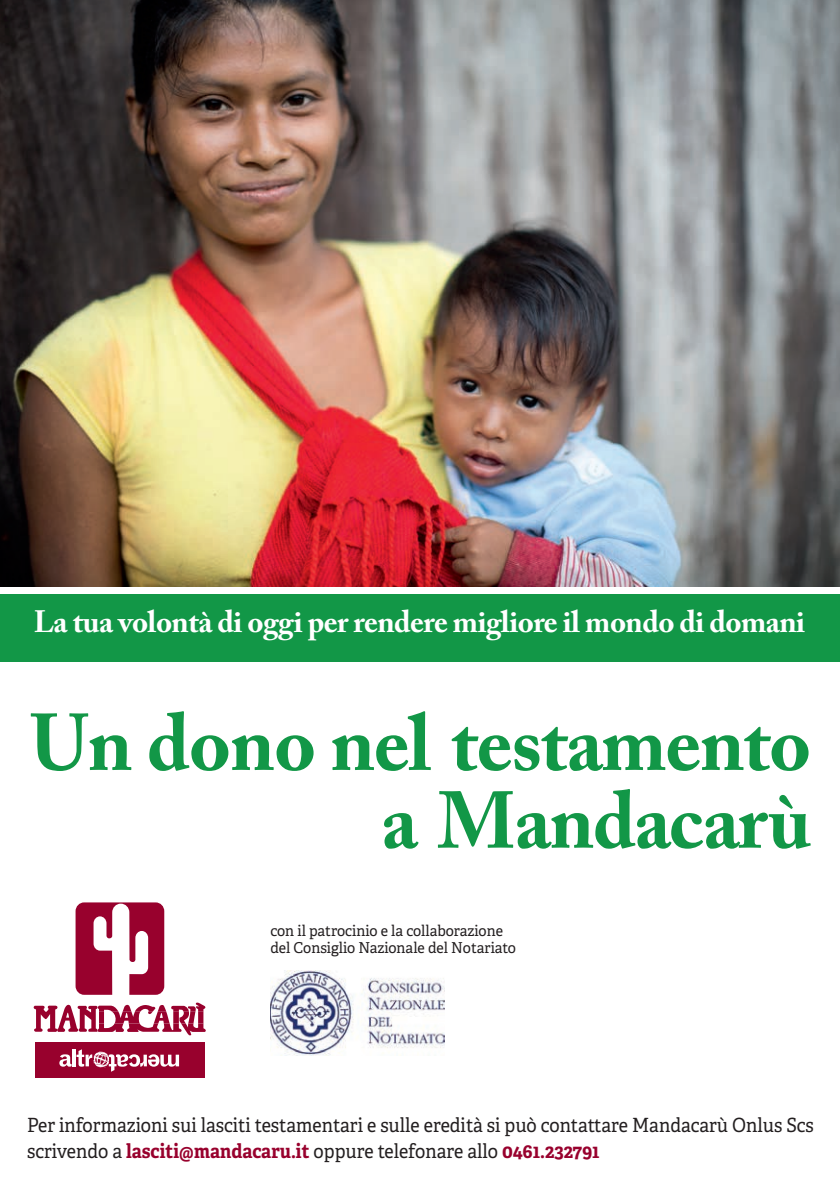
<style>
.page{position:relative;width:840px;height:1191px;background:#fff}
.page>*{position:absolute;margin:0;border:0;box-sizing:border-box;transform-origin:0 0}
.t1{font:700 79.6px/77.8px "Adobe Caslon Pro";letter-spacing:-.02em;color:#129747;text-align:right}
.t2{font:700 30.8px "Adobe Caslon Pro";letter-spacing:-.02em;color:#fff}
.t3{font:19.6px/25.6px "Adelle";color:#231f20;scale:.92 1}
.t4{font:15px/17.8px "Adelle";color:#231f20;scale:.95 1}
.s1{font-weight:700;color:#98012d}
</style>
<div class="page">
<svg style="left:75px;top:902px;width:89px;height:92px"></svg>
<div style="left:35px;top:1042px;width:169px;height:36px;background:#98012d"></div>
<svg style="left:59px;top:1049px;width:120px;height:22px"></svg>
<svg style="left:34px;top:1002px;width:172px;height:33px"></svg>
<img style="left:270px;top:971px;width:174px;height:84px">
<div style="left:0;top:593px;width:839px;height:68px;background:#129747"></div>
<img style="left:0;top:0;width:839px;height:587px">
<h2 class="t2" style="left:34px;top:603px;width:772px">La tua volontà di oggi per rendere migliore il mondo di domani</h2>
<h1 class="t1" style="left:30px;top:703px;width:782px">Un dono nel testamento a Mandacarù</h1>
<p class="t4" style="left:270px;top:921px;width:260px">con il patrocinio e la collaborazione del Consiglio Nazionale del Notariato</p>
<p class="t3" style="left:27px;top:1112px;width:856px">Per informazioni sui lasciti testamentari e sulle eredità si può contattare Mandacarù Onlus Scs scrivendo a <span class="s1">lasciti@mandacaru.it</span> oppure telefonare allo <span class="s1">0461.232791</span></p>
</div>
